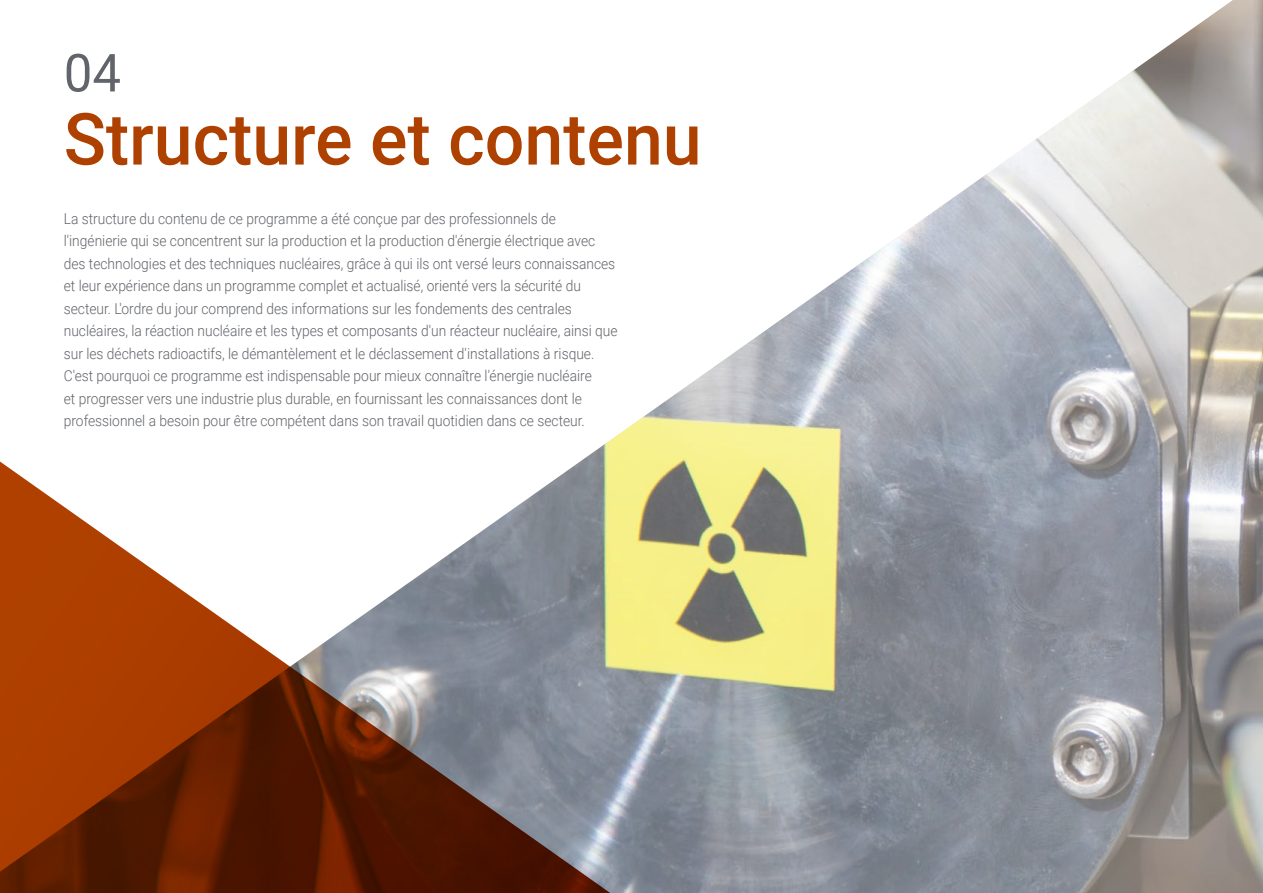
<style>
.page{position:relative;width:1263px;height:893px;background:#fff}
.page>*{position:absolute;margin:0;border:0;box-sizing:border-box;transform-origin:0 0}
.t1{font:500 72px "Roboto";color:#ae4000}
.t2{font:52.5px "Roboto";color:#61646a}
.t3{font:300 15px/22.5px "Roboto";color:#61646a;scale:.92 1}
</style>
<div class="page">
<img style="left:602px;top:0;width:661px;height:893px">
<svg style="left:0;top:446px;width:640px;height:447px"></svg>
<h2 class="t2" style="left:64px;top:36px;width:59px">04</h2>
<h1 class="t1" style="left:64px;top:89px;width:639px">Structure et contenu</h1>
<p class="t3" style="left:64px;top:207px;width:603px">La structure du contenu de ce programme a été conçue par des professionnels de l'ingénierie qui se concentrent sur la production et la production d'énergie électrique avec des technologies et des techniques nucléaires, grâce à qui ils ont versé leurs connaissances et leur expérience dans un programme complet et actualisé, orienté vers la sécurité du secteur. L'ordre du jour comprend des informations sur les fondements des centrales nucléaires, la réaction nucléaire et les types et composants d'un réacteur nucléaire, ainsi que sur les déchets radioactifs, le démantèlement et le déclassement d'installations à risque.<br>C'est pourquoi ce programme est indispensable pour mieux connaître l'énergie nucléaire<br>et progresser vers une industrie plus durable, en fournissant les connaissances dont le professionnel a besoin pour être compétent dans son travail quotidien dans ce secteur.</p>
</div>
